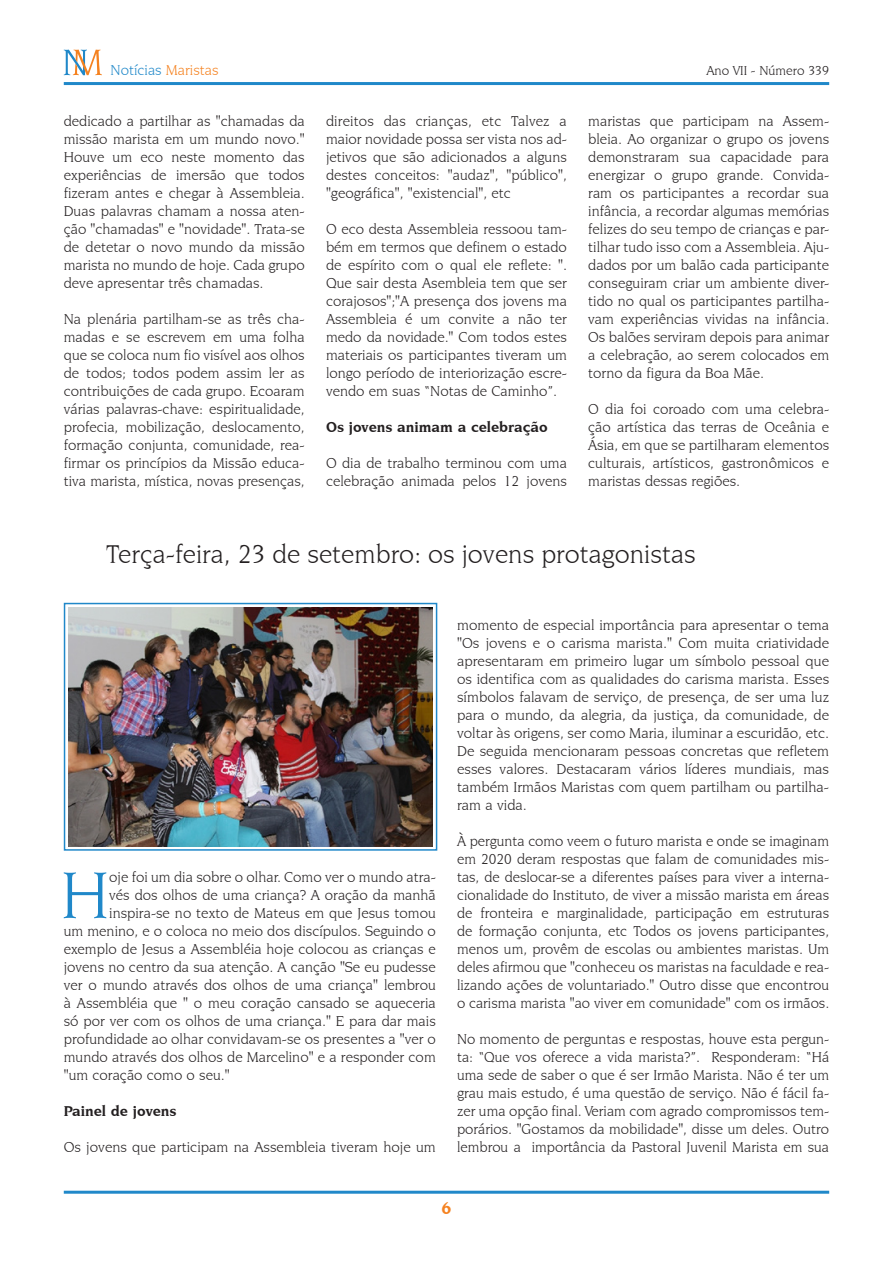
<style>
.page{position:relative;width:893px;height:1263px;background:#fff}
.page>*{position:absolute;margin:0;border:0;box-sizing:border-box;transform-origin:0 0}
.paragrafo4ComMaiuscu{font:70.2px "Novarese IT Cby BT";color:#2088c9}
.Sottotitolo{font:27px "Novarese IT Cby BT";color:#231f20}
.Normale{font:700 18px "Novarese IT Cby BT";color:#f58220}
.paragrafo4{font:15px/18px "Novarese IT Cby BT";color:#231f20;text-align:justify}
.paragrafo4ComMaiuscu-2{font:15px "Novarese IT Cby BT";color:#231f20}
.paragrafo4-2{font:700 15px "Novarese IT Cby BT";color:#231f20}
.Normale-2{font:15px "Novarese IT Cby BT";color:#2088c9}
.Normale-3{font:13.5px "Novarese IT Cby BT";color:#231f20}
.s1{color:#f58220}
</style>
<div class="page">
<hr style="left:64px;top:82px;width:765px;height:3px;background:#2088c9">
<svg style="left:64px;top:50px;width:38px;height:25px"></svg>
<hr style="left:64px;top:1191px;width:765px;height:3px;background:#2088c9">
<img style="left:68px;top:607px;width:365px;height:239px">
<div style="left:64px;top:603px;width:373px;height:248px;border:2px solid #2088c9"></div>
<p class="Normale-2" style="left:111px;top:61px;width:110px">Notícias <span class="s1">Maristas</span></p>
<p class="Normale-3" style="left:706px;top:63px;width:124px">Ano VII - Número 339</p>
<p class="paragrafo4" style="left:64px;top:112px;width:242px">dedicado a partilhar as "chamadas da missão marista em um mundo novo." Houve um eco neste momento das experiências de imersão que todos fizeram antes e chegar à Assembleia.<br>Duas palavras chamam a nossa aten&shy;ção "chamadas" e "novidade". Trata-se de detetar o novo mundo da missão marista no mundo de hoje. Cada grupo deve apresentar três chamadas.</p>
<p class="paragrafo4" style="left:64px;top:310px;width:242px">Na plenária partilham-se as três cha&shy;madas e se escrevem em uma folha que se coloca num fio visível aos olhos de todos; todos podem assim ler as contribuições de cada grupo. Ecoaram várias palavras-chave: espiritualidade, profecia, mobilização, deslocamento, formação conjunta, comunidade, rea&shy;firmar os princípios da Missão educa&shy;tiva marista, mística, novas presenças,</p>
<p class="paragrafo4" style="left:326px;top:112px;width:242px">direitos das crianças, etc Talvez a maior novidade possa ser vista nos ad&shy;jetivos que são adicionados a alguns destes conceitos: "audaz", "público", "geográfica", "existencial", etc</p>
<p class="paragrafo4" style="left:326px;top:220px;width:242px">O eco desta Assembleia ressoou tam&shy;bém em termos que definem o estado de espírito com o qual ele reflete: ".<br>Que sair desta Asembleia tem que ser corajosos";"A presença dos jovens ma Assembleia é um convite a não ter medo da novidade." Com todos estes materiais os participantes tiveram um longo período de interiorização escre&shy;vendo em suas “Notas de Caminho”.</p>
<p class="paragrafo4-2" style="left:326px;top:418px;width:223px">Os jovens animam a celebração</p>
<p class="paragrafo4" style="left:326px;top:454px;width:242px">O dia de trabalho terminou com uma celebração animada pelos 12 jovens</p>
<p class="paragrafo4" style="left:588px;top:112px;width:242px">maristas que participam na Assem&shy;bleia. Ao organizar o grupo os jovens demonstraram sua capacidade para energizar o grupo grande. Convida&shy;ram os participantes a recordar sua infância, a recordar algumas memórias felizes do seu tempo de crianças e par&shy;tilhar tudo isso com a Assembleia. Aju&shy;dados por um balão cada participante conseguiram criar um ambiente diver&shy;tido no qual os participantes partilha&shy;vam experiências vividas na infância.<br>Os balões serviram depois para animar a celebração, ao serem colocados em torno da figura da Boa Mãe.</p>
<p class="paragrafo4" style="left:588px;top:400px;width:242px">O dia foi coroado com uma celebra&shy;ção artística das terras de Oceânia e Ásia, em que se partilharam elementos culturais, artísticos, gastronômicos e maristas dessas regiões.</p>
<p class="Sottotitolo" style="left:106px;top:538px;width:591px">Terça-feira, 23 de setembro: os jovens protagonistas</p>
<p class="paragrafo4ComMaiuscu" style="left:61px;top:853px;width:50px">H</p>
<p class="paragrafo4ComMaiuscu-2" style="left:109px;top:868px;width:328px">oje foi um dia sobre o olhar. Como ver o mundo atra-</p>
<p class="paragrafo4ComMaiuscu-2" style="left:109px;top:886px;width:328px">vés dos olhos de uma criança? A oração da manhã</p>
<p class="paragrafo4ComMaiuscu-2" style="left:109px;top:904px;width:328px">inspira-se no texto de Mateus em que Jesus tomou</p>
<p class="paragrafo4ComMaiuscu-2" style="left:64px;top:922px;width:373px">um menino, e o coloca no meio dos discípulos. Seguindo o</p>
<p class="paragrafo4ComMaiuscu-2" style="left:64px;top:940px;width:374px">exemplo de Jesus a Assembléia hoje colocou as crianças e</p>
<p class="paragrafo4ComMaiuscu-2" style="left:64px;top:958px;width:373px">jovens no centro da sua atenção. A canção "Se eu pudesse</p>
<p class="paragrafo4ComMaiuscu-2" style="left:64px;top:976px;width:374px">ver o mundo através dos olhos de uma criança" lembrou</p>
<p class="paragrafo4ComMaiuscu-2" style="left:64px;top:994px;width:374px">à Assembléia que " o meu coração cansado se aqueceria</p>
<p class="paragrafo4ComMaiuscu-2" style="left:64px;top:1012px;width:374px">só por ver com os olhos de uma criança." E para dar mais</p>
<p class="paragrafo4ComMaiuscu-2" style="left:64px;top:1030px;width:374px">profundidade ao olhar convidavam-se os presentes a "ver o</p>
<p class="paragrafo4ComMaiuscu-2" style="left:64px;top:1048px;width:373px">mundo através dos olhos de Marcelino" e a responder com</p>
<p class="paragrafo4ComMaiuscu-2" style="left:64px;top:1066px;width:167px">"um coração como o seu."</p>
<p class="paragrafo4-2" style="left:64px;top:1102px;width:114px">Painel de jovens</p>
<p class="paragrafo4" style="left:64px;top:1138px;width:374px">Os jovens que participam na Assembleia tiveram hoje um</p>
<p class="paragrafo4" style="left:457px;top:616px;width:374px">momento de especial importância para apresentar o tema "Os jovens e o carisma marista." Com muita criatividade apresentaram em primeiro lugar um símbolo pessoal que os identifica com as qualidades do carisma marista. Esses símbolos falavam de serviço, de presença, de ser uma luz para o mundo, da alegria, da justiça, da comunidade, de voltar às origens, ser como Maria, iluminar a escuridão, etc.<br>De seguida mencionaram pessoas concretas que refletem esses valores. Destacaram vários líderes mundiais, mas também Irmãos Maristas com quem partilham ou partilha&shy;ram a vida.</p>
<p class="paragrafo4" style="left:457px;top:832px;width:374px">À pergunta como veem o futuro marista e onde se imaginam em 2020 deram respostas que falam de comunidades mis&shy;tas, de deslocar-se a diferentes países para viver a interna&shy;cionalidade do Instituto, de viver a missão marista em áreas de fronteira e marginalidade, participação em estruturas de formação conjunta, etc Todos os jovens participantes, menos um, provêm de escolas ou ambientes maristas. Um deles afirmou que "conheceu os maristas na faculdade e rea&shy;lizando ações de voluntariado." Outro disse que encontrou o carisma marista "ao viver em comunidade" com os irmãos.</p>
<p class="paragrafo4" style="left:457px;top:1030px;width:374px">No momento de perguntas e respostas, houve esta pergun&shy;ta: “Que vos oferece a vida marista?”. Responderam: “Há uma sede de saber o que é ser Irmão Marista. Não é ter um grau mais estudo, é uma questão de serviço. Não é fácil fa&shy;zer uma opção final. Veriam com agrado compromissos tem&shy;porários. "Gostamos da mobilidade", disse um deles. Outro lembrou a importância da Pastoral Juvenil Marista em sua</p>
<p class="Normale" style="left:441px;top:1197px;width:12px">6</p>
</div>
